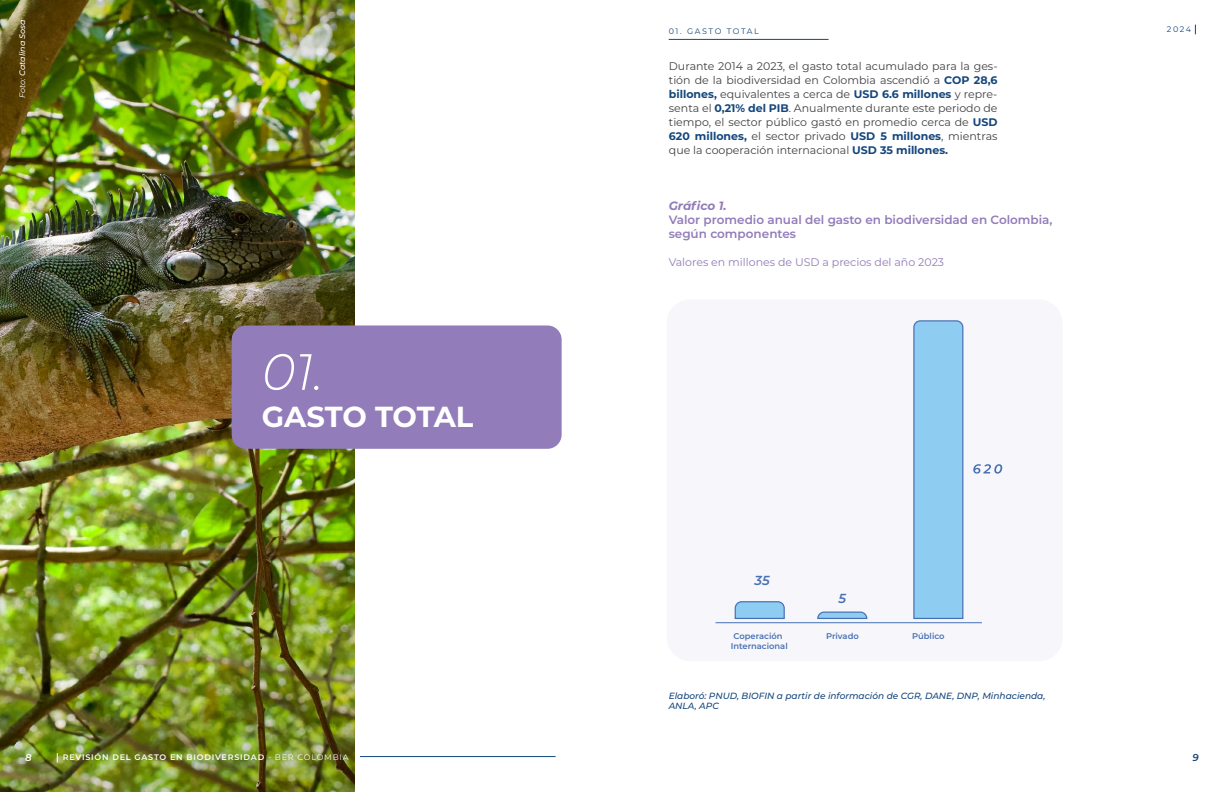
<style>
.page{position:relative;width:1224px;height:792px;background:#fff}
.page>*{position:absolute;margin:0;border:0;box-sizing:border-box;transform-origin:0 0}
.t1{font:italic 300 51px "Montserrat";color:#fff}
.t2{font:700 29px "Montserrat";letter-spacing:-.01em;color:#fff}
.t3{font:italic 600 13.1px "Montserrat";color:#4770b3}
.t4{font:600 12px/14px "Montserrat";color:#927cb9}
.t5{font:italic 700 12px "Montserrat";letter-spacing:-.005em;color:#927cb9}
.t6{font:11px/14px "Montserrat";color:#414042;text-align:justify}
.t7{font:11px "Montserrat";color:#927cb9}
.t8{font:italic 600 10px "Montserrat";color:#14467c}
.t9{font:italic 600 10px "Montserrat";color:#fff}
.t10{font:italic 500 9px/10px "Montserrat";color:#14467c}
.t11{font:600 8.3px/10px "Montserrat";color:#4770b3;text-align:center}
.t12{font:600 8px "Montserrat";letter-spacing:.1em;color:#fff}
.t13{font:8px "Montserrat";letter-spacing:.195em;color:#14467c}
.t14{font:italic 500 8px "Montserrat";color:#fff}
.s1{font-weight:400}
.s2{font-weight:700;color:#14467c}
</style>
<div class="page">
<hr style="left:669px;top:39px;width:160px;height:1px;background:#14467c">
<img style="left:0;top:0;width:355px;height:792px">
<div style="left:232px;top:325px;width:330px;height:124px;background:#927cb9;border-radius:14px"></div>
<hr style="left:360px;top:756px;width:196px;height:1px;background:#14467c">
<div style="left:667px;top:299px;width:396px;height:362px;background:#f7f6fa;border-radius:24px"></div>
<svg style="left:913px;top:320px;width:51px;height:299px;background:#8dc8ef"></svg>
<svg style="left:817px;top:611px;width:51px;height:8px"></svg>
<svg style="left:734px;top:601px;width:51px;height:18px"></svg>
<hr style="left:716px;top:622px;width:266px;height:1px;background:#4570b5">
<svg style="left:973px;top:464px;width:29px;height:10px"></svg>
<p class="t14" style="left:17px;top:98px;width:80px;rotate:-90deg"><span class="s1">Foto:</span> Catalina Sosa</p>
<h1 class="t1" style="left:262px;top:337px;width:63px">01.</h1>
<h2 class="t2" style="left:262px;top:395px;width:213px">GASTO TOTAL</h2>
<p class="t9" style="left:25px;top:751px;width:8px">8</p>
<p class="t12" style="left:63px;top:752px;width:287px">REVISIÓN DEL GASTO EN BIODIVERSIDAD <span class="s1">- BER COLOMBIA</span></p>
<p class="t13" style="left:669px;top:26px;width:92px">01. GASTO TOTAL</p>
<p class="t13" style="left:1167px;top:24px;width:26px">2024</p>
<p class="t6" style="left:669px;top:59px;width:330px">Durante 2014 a 2023, el gasto total acumulado para la ges&shy;tión de la biodiversidad en Colombia ascendió a <span class="s2">COP 28,6 billones,</span> equivalentes a cerca de <span class="s2">USD 6.6 millones</span> y repre&shy;senta el <span class="s2">0,21% del PIB</span>. Anualmente durante este periodo de tiempo, el sector público gastó en promedio cerca de <span class="s2">USD 620 millones,</span> el sector privado <span class="s2">USD 5 millones</span>, mientras que la cooperación internacional <span class="s2">USD 35 millones.</span></p>
<p class="t5" style="left:669px;top:197px;width:59px">Gráfico 1.</p>
<p class="t4" style="left:669px;top:212px;width:385px">Valor promedio anual del gasto en biodiversidad en Colombia, según componentes</p>
<p class="t7" style="left:669px;top:255px;width:277px">Valores en millones de USD a precios del año 2023</p>
<p class="t3" style="left:755px;top:571px;width:17px">35</p>
<p class="t11" style="left:731px;top:630px;width:58px">Coperación<br>Internacional</p>
<p class="t3" style="left:839px;top:589px;width:9px">5</p>
<p class="t11" style="left:826px;top:630px;width:34px">Privado</p>
<p class="t11" style="left:912px;top:630px;width:34px">Público</p>
<p class="t10" style="left:669px;top:690px;width:378px">Elaboró: PNUD, BIOFIN a partir de información de CGR, DANE, DNP, Minhacienda,<br>ANLA, APC</p>
<p class="t8" style="left:1193px;top:751px;width:8px">9</p>
</div>
